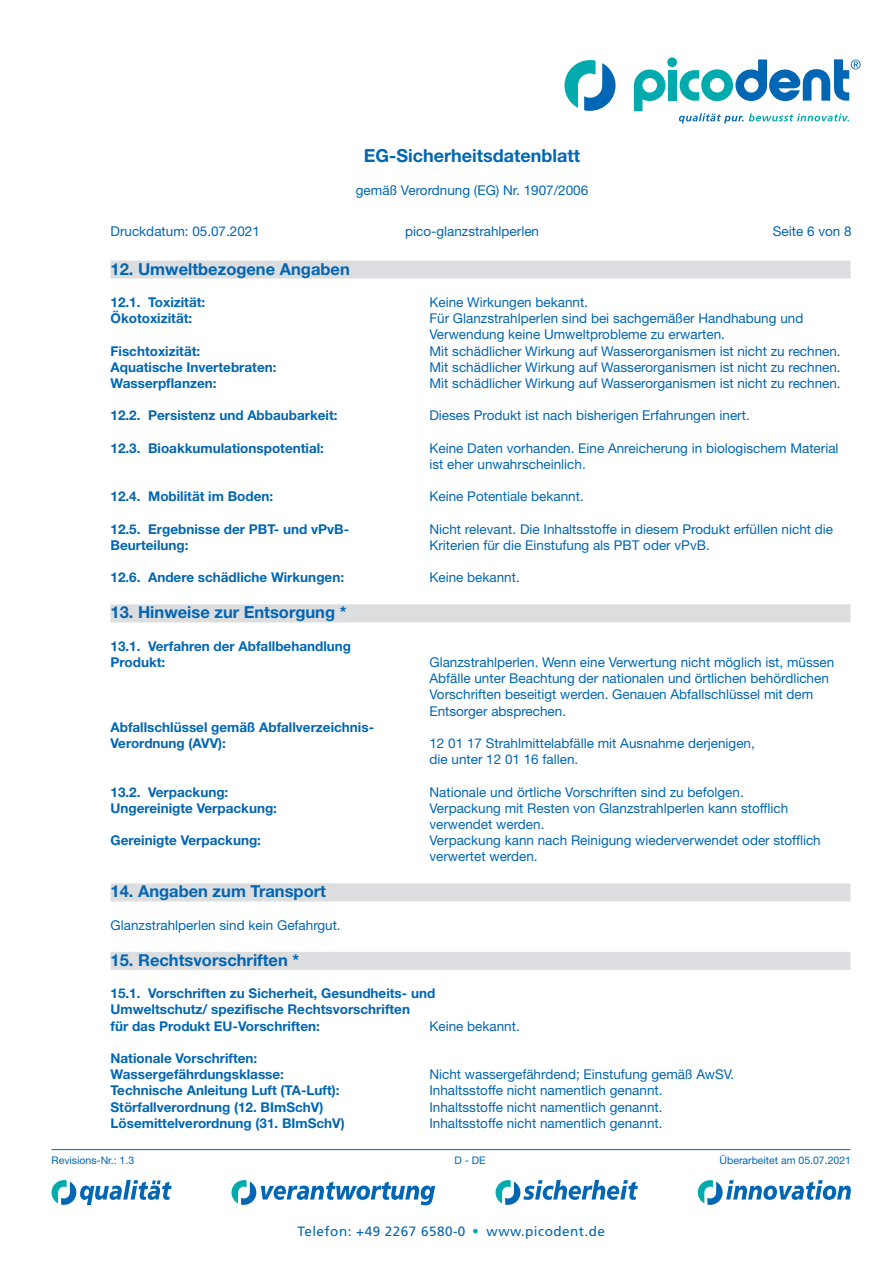
<style>
.page{position:relative;width:893px;height:1263px;background:#fff}
.page>*{position:absolute;margin:0;border:0;box-sizing:border-box;transform-origin:0 0}
.t1{font:39px "Frutiger LT Std";color:#00aaad}
.t2{font:700 18px "Helvetica Neue LT Std";color:#0166b3}
.t3{font:700 16.5px "Helvetica Neue LT Std";color:#0166b3}
.t4{font:13.5px/16.2px "Helvetica Neue LT Std";color:#0166b3}
.t5{font:700 13.5px/16.2px "Helvetica Neue LT Std";color:#0166b3}
.t6{font:13.5px "Frutiger LT Std";letter-spacing:.035em;color:#0166b3}
.t7{font:10.5px "Helvetica Neue LT Std";color:#0166b3}
</style>
<div class="page">
<svg style="left:52px;top:1180px;width:120px;height:25px"></svg>
<svg style="left:496px;top:1180px;width:142px;height:25px"></svg>
<svg style="left:698px;top:1180px;width:153px;height:25px"></svg>
<svg style="left:231px;top:1180px;width:204px;height:25px"></svg>
<svg style="left:634px;top:69px;width:32px;height:42px"></svg>
<div style="left:668px;top:70px;width:9px;height:31px;background:#00aaad"></div>
<div style="left:667px;top:57px;width:10px;height:10px;background:#00aaad;border-radius:50%"></div>
<svg style="left:564px;top:60px;width:51px;height:51px"></svg>
<svg style="left:679px;top:113px;width:170px;height:11px"></svg>
<svg style="left:680px;top:59px;width:181px;height:42px"></svg>
<hr style="left:52px;top:1149px;width:798px;height:1px;background:#0166b3">
<div style="left:111px;top:261px;width:739px;height:18px;background:#dcdddf"></div>
<div style="left:111px;top:604px;width:739px;height:18px;background:#dcdddf"></div>
<div style="left:111px;top:883px;width:739px;height:18px;background:#dcdddf"></div>
<div style="left:111px;top:952px;width:739px;height:18px;background:#dcdddf"></div>
<h2 class="t2" style="left:364px;top:144px;width:218px">EG-Sicherheitsdatenblatt</h2>
<p class="t4" style="left:356px;top:182px;width:234px">gemäß Verordnung (EG) Nr. 1907/2006</p>
<p class="t4" style="left:111px;top:223px;width:151px">Druckdatum: 05.07.2021</p>
<p class="t4" style="left:405px;top:223px;width:135px">pico-glanzstrahlperlen</p>
<p class="t4" style="left:773px;top:223px;width:80px">Seite 6 von 8</p>
<p class="t3" style="left:111px;top:258px;width:241px">12. Umweltbezogene Angaben</p>
<p class="t5" style="left:111px;top:294px;width:96px">12.1. Toxizität:</p>
<p class="t4" style="left:429px;top:294px;width:160px">Keine Wirkungen bekannt.</p>
<p class="t5" style="left:111px;top:310px;width:83px">Ökotoxizität:</p>
<p class="t4" style="left:429px;top:310px;width:375px">Für Glanzstrahlperlen sind bei sachgemäßer Handhabung und<br>Verwendung keine Umweltprobleme zu erwarten.</p>
<p class="t5" style="left:111px;top:342px;width:91px">Fischtoxizität:</p>
<p class="t4" style="left:429px;top:342px;width:413px">Mit schädlicher Wirkung auf Wasserorganismen ist nicht zu rechnen.</p>
<p class="t5" style="left:111px;top:359px;width:168px">Aquatische Invertebraten:</p>
<p class="t4" style="left:429px;top:359px;width:413px">Mit schädlicher Wirkung auf Wasserorganismen ist nicht zu rechnen.</p>
<p class="t5" style="left:111px;top:375px;width:107px">Wasserpflanzen:</p>
<p class="t4" style="left:429px;top:375px;width:413px">Mit schädlicher Wirkung auf Wasserorganismen ist nicht zu rechnen.</p>
<p class="t5" style="left:111px;top:407px;width:229px">12.2. Persistenz und Abbaubarkeit:</p>
<p class="t4" style="left:429px;top:407px;width:322px">Dieses Produkt ist nach bisherigen Erfahrungen inert.</p>
<p class="t5" style="left:111px;top:440px;width:215px">12.3. Bioakkumulationspotential:</p>
<p class="t4" style="left:429px;top:440px;width:411px">Keine Daten vorhanden. Eine Anreicherung in biologischem Material ist eher unwahrscheinlich.</p>
<p class="t5" style="left:111px;top:488px;width:164px">12.4. Mobilität im Boden:</p>
<p class="t4" style="left:429px;top:488px;width:156px">Keine Potentiale bekannt.</p>
<p class="t5" style="left:111px;top:521px;width:240px">12.5. Ergebnisse der PBT- und vPvB-</p>
<p class="t4" style="left:429px;top:521px;width:405px">Nicht relevant. Die Inhaltsstoffe in diesem Produkt erfüllen nicht die</p>
<p class="t5" style="left:111px;top:537px;width:79px">Beurteilung:</p>
<p class="t4" style="left:429px;top:537px;width:282px">Kriterien für die Einstufung als PBT oder vPvB.</p>
<p class="t5" style="left:111px;top:569px;width:235px">12.6. Andere schädliche Wirkungen:</p>
<p class="t4" style="left:429px;top:569px;width:92px">Keine bekannt.</p>
<p class="t3" style="left:111px;top:602px;width:237px">13. Hinweise zur Entsorgung *</p>
<p class="t5" style="left:111px;top:638px;width:242px">13.1. Verfahren der Abfallbehandlung<br>Produkt:</p>
<p class="t4" style="left:429px;top:654px;width:406px">Glanzstrahlperlen. Wenn eine Verwertung nicht möglich ist, müssen Abfälle unter Beachtung der nationalen und örtlichen behördlichen Vorschriften beseitigt werden. Genauen Abfallschlüssel mit dem Entsorger absprechen.</p>
<p class="t5" style="left:111px;top:719px;width:265px">Abfallschlüssel gemäß Abfallverzeichnis-<br>Verordnung (AVV):</p>
<p class="t4" style="left:429px;top:735px;width:327px">12 01 17 Strahlmittelabfälle mit Ausnahme derjenigen, die unter 12 01 16 fallen.</p>
<p class="t5" style="left:111px;top:783px;width:119px">13.2. Verpackung:</p>
<p class="t4" style="left:429px;top:783px;width:316px">Nationale und örtliche Vorschriften sind zu befolgen.</p>
<p class="t5" style="left:111px;top:800px;width:168px">Ungereinigte Verpackung:</p>
<p class="t4" style="left:429px;top:800px;width:360px">Verpackung mit Resten von Glanzstrahlperlen kann stofflich verwendet werden.</p>
<p class="t5" style="left:111px;top:832px;width:152px">Gereinigte Verpackung:</p>
<p class="t4" style="left:429px;top:832px;width:393px">Verpackung kann nach Reinigung wiederverwendet oder stofflich verwertet werden.</p>
<p class="t3" style="left:111px;top:881px;width:217px">14. Angaben zum Transport</p>
<p class="t4" style="left:111px;top:917px;width:232px">Glanzstrahlperlen sind kein Gefahrgut.</p>
<p class="t3" style="left:111px;top:950px;width:190px">15. Rechtsvorschriften *</p>
<p class="t5" style="left:111px;top:985px;width:326px">15.1. Vorschriften zu Sicherheit, Gesundheits- und<br>Umweltschutz/ spezifische Rechtsvorschriften<br>für das Produkt EU-Vorschriften:</p>
<p class="t4" style="left:429px;top:1017px;width:92px">Keine bekannt.</p>
<p class="t5" style="left:111px;top:1050px;width:175px">Nationale Vorschriften:<br>Wassergefährdungsklasse:</p>
<p class="t4" style="left:429px;top:1066px;width:306px">Nicht wassergefährdend; Einstufung gemäß AwSV.</p>
<p class="t5" style="left:111px;top:1082px;width:230px">Technische Anleitung Luft (TA-Luft):</p>
<p class="t4" style="left:429px;top:1082px;width:235px">Inhaltsstoffe nicht namentlich genannt.</p>
<p class="t5" style="left:111px;top:1098px;width:214px">Störfallverordnung (12. BImSchV)</p>
<p class="t4" style="left:429px;top:1098px;width:235px">Inhaltsstoffe nicht namentlich genannt.</p>
<p class="t5" style="left:111px;top:1115px;width:236px">Lösemittelverordnung (31. BImSchV)</p>
<p class="t4" style="left:429px;top:1115px;width:235px">Inhaltsstoffe nicht namentlich genannt.</p>
<p class="t7" style="left:52px;top:1154px;width:84px">Revisions-Nr.: 1.3</p>
<p class="t7" style="left:454px;top:1154px;width:33px">D - DE</p>
<p class="t7" style="left:720px;top:1154px;width:133px">Überarbeitet am 05.07.2021</p>
<p class="t6" style="left:297px;top:1223px;width:170px">Telefon: +49 2267 6580-0</p>
<h1 class="t1" style="left:470px;top:1206px;width:12px">·</h1>
<p class="t6" style="left:487px;top:1223px;width:120px">www.picodent.de</p>
</div>
